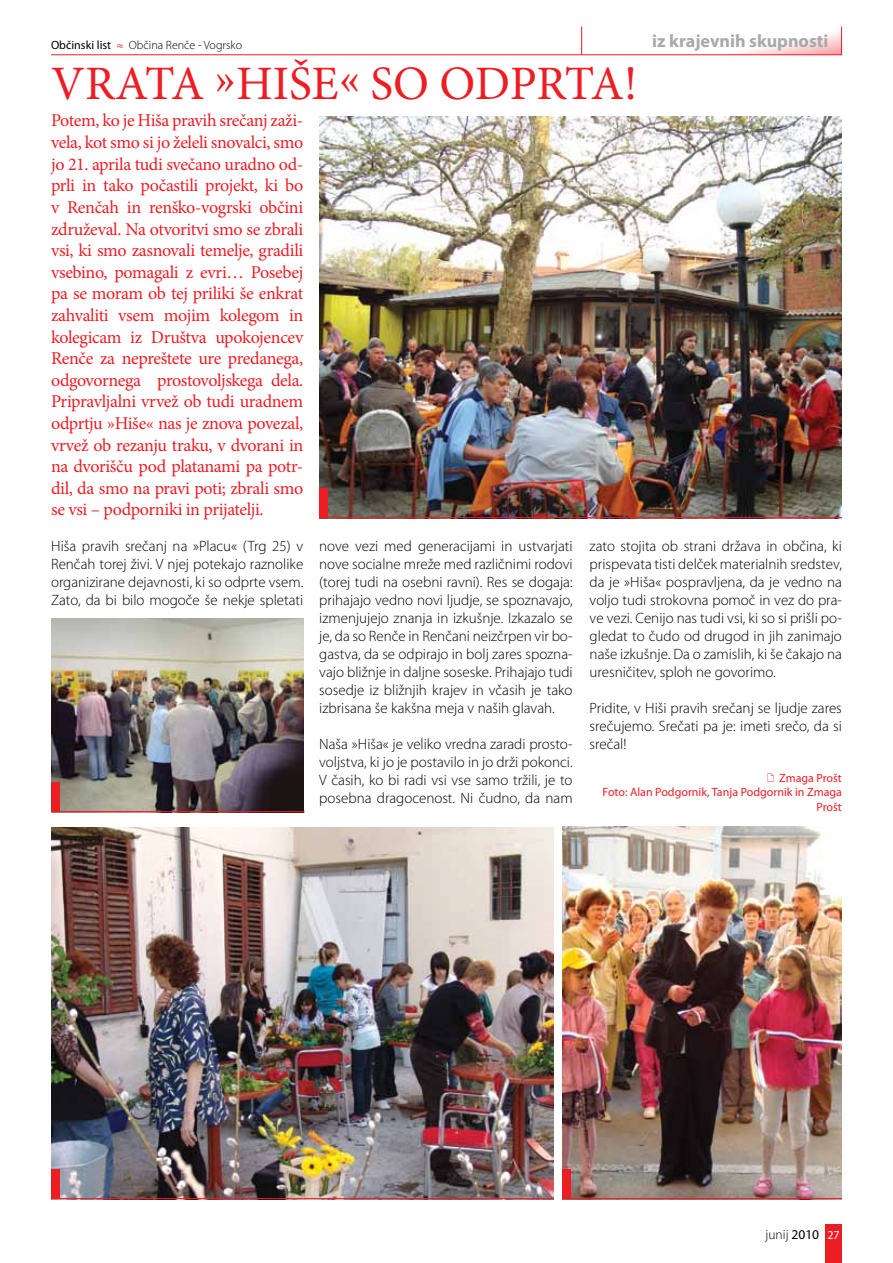
<style>
.page{position:relative;width:893px;height:1263px;background:#fff}
.page>*{position:absolute;margin:0;border:0;box-sizing:border-box;transform-origin:0 0}
.t1{font:48px "Minion Pro";color:#ed1d24}
.t2{font:18px/21.6px "Minion Pro";letter-spacing:-.02em;color:#ed1d24;text-align:justify}
.t3{font:700 18px "Myriad Pro";color:#a7a9ac}
.t4{font:300 15px/18px "Myriad Pro";color:#000;text-align:justify}
.t5{font:300 13.5px "Myriad Pro";color:#000}
.t6{font:12px/14.4px "Myriad Pro";color:#ed1d24;text-align:right}
.t7{font:300 12px "Myriad Pro";color:#000}
.s1{font-weight:400}
.s2{font-family:"Minion Pro";font-weight:600;color:#ed1d24}
.s3{font-weight:400;font-size:12px;color:#fff}
</style>
<div class="page">
<hr style="left:51px;top:54px;width:791px;height:1px;background:#ed1d24">
<div style="left:826px;top:1225px;width:16px;height:38px;background:#ed1d24"></div>
<img style="left:319px;top:117px;width:523px;height:400px">
<img style="left:562px;top:826px;width:280px;height:372px">
<img style="left:51px;top:828px;width:502px;height:370px">
<svg style="left:581px;top:27px;width:261px;height:28px"></svg>
<svg style="left:581px;top:27px;width:1px;height:27px"></svg>
<svg style="left:841px;top:27px;width:1px;height:27px"></svg>
<img style="left:51px;top:618px;width:252px;height:193px">
<div style="left:319px;top:488px;width:9px;height:30px;background:#ed1d24"></div>
<hr style="left:319px;top:517px;width:523px;height:1px;background:#ed1d24">
<div style="left:51px;top:782px;width:9px;height:30px;background:#ed1d24"></div>
<hr style="left:51px;top:811px;width:254px;height:1px;background:#ed1d24">
<div style="left:51px;top:1169px;width:9px;height:30px;background:#ed1d24"></div>
<hr style="left:51px;top:1198px;width:502px;height:1px;background:#ed1d24">
<div style="left:562px;top:1169px;width:9px;height:30px;background:#ed1d24"></div>
<hr style="left:562px;top:1198px;width:280px;height:1px;background:#ed1d24">
<p class="t7" style="left:51px;top:38px;width:193px"><span class="s1">Občinski list</span> <span class="s2">≈</span> Občina Renče - Vogrsko</p>
<h1 class="t1" style="left:51px;top:51px;width:64px">Vrata</h1>
<h1 class="t1" style="left:215px;top:51px;width:291px">»Hiše« so odprta</h1>
<h1 class="t1" style="left:624px;top:51px;width:15px">!</h1>
<p class="t3" style="left:652px;top:29px;width:178px">iz krajevnih skupnosti</p>
<p class="t2" style="left:51px;top:110px;width:254px">Potem, ko je Hiša pravih srečanj zaži&shy;vela, kot smo si jo želeli snovalci, smo jo 21. aprila tudi svečano uradno od&shy;prli in tako počastili projekt, ki bo v Renčah in renško-vogrski občini združeval. Na otvoritvi smo se zbrali vsi, ki smo zasnovali temelje, gradili vsebino, pomagali z evri… Posebej pa se moram ob tej priliki še enkrat zahvaliti vsem mojim kolegom in kolegicam iz Društva upokojencev Renče za nepreštete ure predanega, odgovornega prostovoljskega dela.<br>Pripravljalni vrvež ob tudi uradnem odprtju »Hiše« nas je znova povezal, vrvež ob rezanju traku, v dvorani in na dvorišču pod platanami pa potr&shy;dil, da smo na pravi poti; zbrali smo se vsi – podporniki in prijatelji.</p>
<p class="t4" style="left:51px;top:538px;width:254px">Hiša pravih srečanj na »Placu« (Trg 25) v Renčah torej živi. V njej potekajo raznolike organizirane dejavnosti, ki so odprte vsem.<br>Zato, da bi bilo mogoče še nekje spletati</p>
<p class="t4" style="left:319px;top:538px;width:255px">nove vezi med generacijami in ustvarjati nove socialne mreže med različnimi rodovi (torej tudi na osebni ravni). Res se dogaja: prihajajo vedno novi ljudje, se spoznavajo, izmenjujejo znanja in izkušnje. Izkazalo se je, da so Renče in Renčani neizčrpen vir bo&shy;gastva, da se odpirajo in bolj zares spozna&shy;vajo bližnje in daljne soseske. Prihajajo tudi sosedje iz bližnjih krajev in včasih je tako izbrisana še kakšna meja v naših glavah.</p>
<p class="t4" style="left:319px;top:736px;width:255px">Naša »Hiša« je veliko vredna zaradi prosto&shy;voljstva, ki jo je postavilo in jo drži pokonci.<br>V časih, ko bi radi vsi vse samo tržili, je to posebna dragocenost. Ni čudno, da nam</p>
<p class="t4" style="left:590px;top:538px;width:254px">zato stojita ob strani država in občina, ki prispevata tisti delček materialnih sredstev, da je »Hiša« pospravljena, da je vedno na voljo tudi strokovna pomoč in vez do pra&shy;ve vezi. Cenijo nas tudi vsi, ki so si prišli po&shy;gledat to čudo od drugod in jih zanimajo naše izkušnje. Da o zamislih, ki še čakajo na uresničitev, sploh ne govorimo.</p>
<p class="t4" style="left:590px;top:700px;width:254px">Pridite, v Hiši pravih srečanj se ljudje zares srečujemo. Srečati pa je: imeti srečo, da si srečal!</p>
<p class="t6" style="left:603px;top:770px;width:241px">Zmaga Prošt<br>Foto: Alan Podgornik, Tanja Podgornik in Zmaga<br>Prošt</p>
<p class="t5" style="left:765px;top:1227px;width:76px">junij <span class="s1">2010</span> <span class="s3">27</span></p>
</div>
